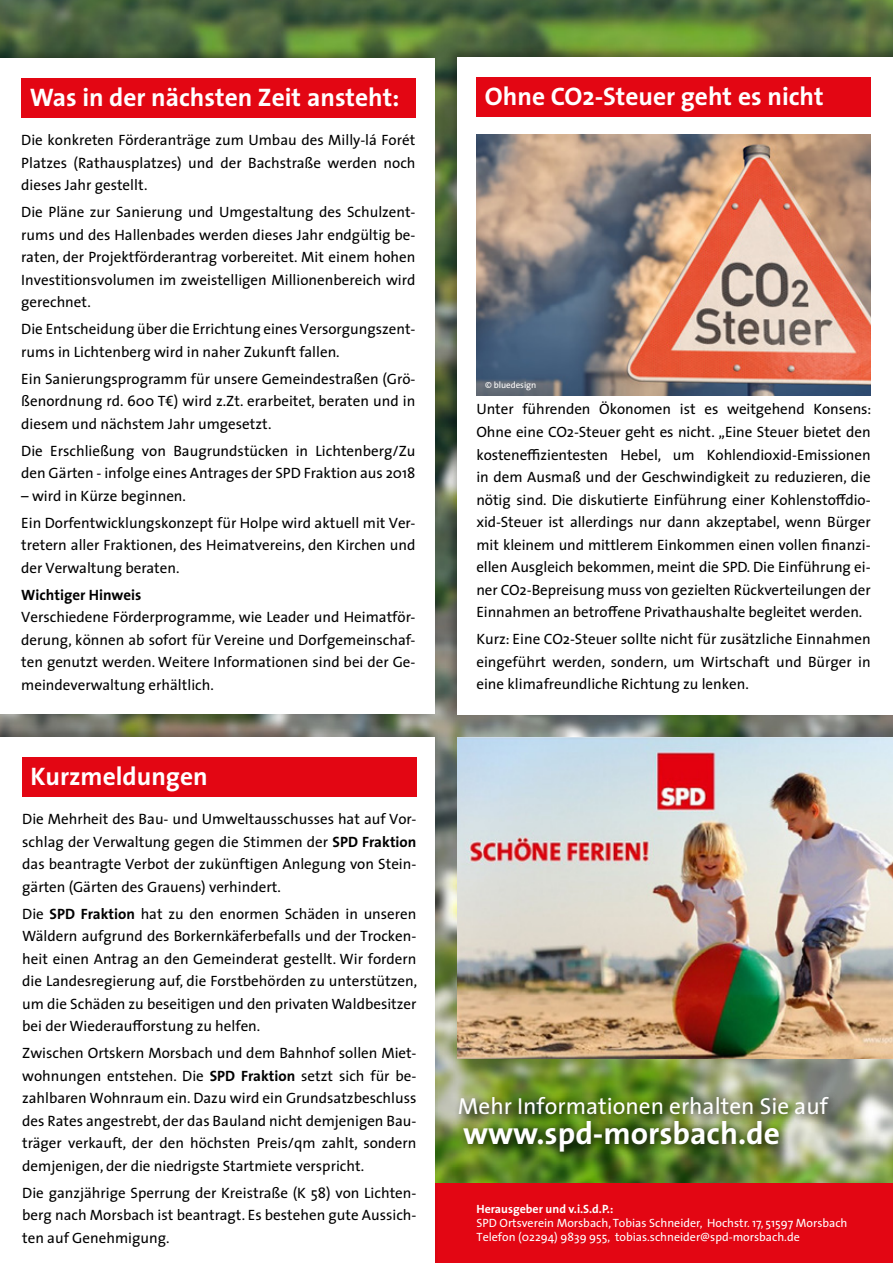
<style>
.page{position:relative;width:893px;height:1263px;background:#fff}
.page>*{position:absolute;margin:0;border:0;box-sizing:border-box;transform-origin:0 0}
.t1{font:700 31.5px "The Sans";color:#fff}
.t2{font:700 25.5px "The Sans";color:#fff}
.t3{font:23.25px "The Sans";color:#fff}
.t4{font:15px/22.5px "The Sans";color:#000;text-align:justify}
.t5{font:700 15px "The Sans";color:#000}
.t6{font:12px/14.4px "The Sans";color:#fff}
.t7{font:700 12px "The Sans";color:#fff}
.t8{font:9px "The Sans";letter-spacing:-.005em;color:#fff}
.s1{font-weight:700}
</style>
<div class="page">
<img style="left:0;top:0;width:893px;height:1183px">
<div style="left:0;top:46px;width:438px;height:672px;background:#000;opacity:.3"></div>
<div style="left:0;top:58px;width:435px;height:656px;background:#fff"></div>
<div style="left:0;top:1183px;width:893px;height:80px;background:#e30613"></div>
<div style="left:0;top:725px;width:438px;height:538px;background:#000;opacity:.3"></div>
<div style="left:0;top:737px;width:435px;height:526px;background:#fff"></div>
<div style="left:22px;top:79px;width:394px;height:39px;background:#e30613"></div>
<div style="left:22px;top:758px;width:394px;height:39px;background:#e30613"></div>
<div style="left:454px;top:1092px;width:386px;height:71px;background:#000;opacity:.75"></div>
<div style="left:446px;top:45px;width:447px;height:673px;background:#000;opacity:.3"></div>
<div style="left:458px;top:57px;width:435px;height:657px;background:#fff"></div>
<div style="left:477px;top:78px;width:394px;height:39px;background:#e30613"></div>
<img style="left:476px;top:134px;width:395px;height:261px">
<img style="left:458px;top:737px;width:435px;height:321px">
<h2 class="t2" style="left:30px;top:76px;width:371px">Was in der nächsten Zeit ansteht:</h2>
<p class="t4" style="left:21px;top:129px;width:396px">Die konkreten Förderanträge zum Umbau des Milly-lá Forét Platzes (Rathausplatzes) und der Bachstraße werden noch dieses Jahr gestellt.</p>
<p class="t4" style="left:21px;top:201px;width:396px">Die Pläne zur Sanierung und Umgestaltung des Schulzent&shy;rums und des Hallenbades werden dieses Jahr endgültig be&shy;raten, der Projektförderantrag vorbereitet. Mit einem hohen Investitionsvolumen im zweistelligen Millionenbereich wird gerechnet.</p>
<p class="t4" style="left:21px;top:318px;width:396px">Die Entscheidung über die Errichtung eines Versorgungszent&shy;rums in Lichtenberg wird in naher Zukunft fallen.</p>
<p class="t4" style="left:21px;top:367px;width:396px">Ein Sanierungsprogramm für unsere Gemeindestraßen (Grö&shy;ßenordnung rd. 600 T€) wird z.Zt. erarbeitet, beraten und in diesem und nächstem Jahr umgesetzt.</p>
<p class="t4" style="left:21px;top:439px;width:396px">Die Erschließung von Baugrundstücken in Lichtenberg/Zu den Gärten - infolge eines Antrages der SPD Fraktion aus 2018</p>
<p class="t4" style="left:21px;top:482px;width:396px;line-height:27px">– wird in Kürze beginnen.<br>Ein Dorfentwicklungskonzept für Holpe wird aktuell mit Ver-</p>
<p class="t4" style="left:21px;top:534px;width:396px">tretern aller Fraktionen, des Heimatvereins, den Kirchen und der Verwaltung beraten.</p>
<p class="t5" style="left:21px;top:582px;width:122px">Wichtiger Hinweis</p>
<p class="t4" style="left:21px;top:606px;width:396px">Verschiedene Förderprogramme, wie Leader und Heimatför&shy;derung, können ab sofort für Vereine und Dorfgemeinschaf&shy;ten genutzt werden. Weitere Informationen sind bei der Ge&shy;meindeverwaltung erhältlich.</p>
<h2 class="t2" style="left:30px;top:755px;width:179px">Kurzmeldungen</h2>
<p class="t4" style="left:22px;top:807px;width:396px">Die Mehrheit des Bau- und Umweltausschusses hat auf Vor&shy;schlag der Verwaltung gegen die Stimmen der <span class="s1">SPD Fraktion </span>das beantragte Verbot der zukünftigen Anlegung von Stein&shy;gärten (Gärten des Grauens) verhindert.</p>
<p class="t4" style="left:22px;top:902px;width:396px">Die <span class="s1">SPD Fraktion</span> hat zu den enormen Schäden in unseren Wäldern aufgrund des Borkernkäferbefalls und der Trocken&shy;heit einen Antrag an den Gemeinderat gestellt. Wir fordern die Landesregierung auf, die Forstbehörden zu unterstützen, um die Schäden zu beseitigen und den privaten Waldbesitzer bei der Wiederaufforstung zu helfen.</p>
<p class="t4" style="left:22px;top:1041px;width:396px">Zwischen Ortskern Morsbach und dem Bahnhof sollen Miet&shy;wohnungen entstehen. Die <span class="s1">SPD Fraktion</span> setzt sich für be&shy;zahlbaren Wohnraum ein. Dazu wird ein Grundsatzbeschluss des Rates angestrebt, der das Bauland nicht demjenigen Bau&shy;träger verkauft, der den höchsten Preis/qm zahlt, sondern demjenigen, der die niedrigste Startmiete verspricht.</p>
<p class="t4" style="left:22px;top:1181px;width:396px">Die ganzjährige Sperrung der Kreistraße (K 58) von Lichten&shy;berg nach Morsbach ist beantragt. Es bestehen gute Aussich&shy;ten auf Genehmigung.</p>
<h2 class="t2" style="left:485px;top:75px;width:340px">Ohne CO2-Steuer geht es nicht</h2>
<p class="t8" style="left:485px;top:377px;width:53px">© bluedesign</p>
<p class="t4" style="left:476px;top:398px;width:396px">Unter führenden Ökonomen ist es weitgehend Konsens:<br>Ohne eine CO2-Steuer geht es nicht. „Eine Steuer bietet den kosteneffizientesten Hebel, um Kohlendioxid-Emissionen in dem Ausmaß und der Geschwindigkeit zu reduzieren, die nötig sind. Die diskutierte Einführung einer Kohlenstoffdio&shy;xid-Steuer ist allerdings nur dann akzeptabel, wenn Bürger mit kleinem und mittlerem Einkommen einen vollen finanzi&shy;ellen Ausgleich bekommen, meint die SPD. Die Einführung ei&shy;ner CO2-Bepreisung muss von gezielten Rückverteilungen der Einnahmen an betroffene Privathaushalte begleitet werden.</p>
<p class="t4" style="left:476px;top:627px;width:396px">Kurz: Eine CO2-Steuer sollte nicht für zusätzliche Einnahmen eingeführt werden, sondern, um Wirtschaft und Bürger in eine klimafreundliche Richtung zu lenken.</p>
<h3 class="t3" style="left:458px;top:1087px;width:371px">Mehr Informationen erhalten Sie auf</h3>
<h1 class="t1" style="left:463px;top:1107px;width:318px">www.spd-morsbach.de</h1>
<p class="t7" style="left:476px;top:1198px;width:138px">Herausgeber und v.i.S.d.P.:</p>
<p class="t6" style="left:476px;top:1215px;width:373px">SPD Ortsverein Morsbach, Tobias Schneider, Hochstr. 17, 51597 Morsbach<br>Telefon (02294) 9839 955, tobias.schneider@spd-morsbach.de</p>
</div>
